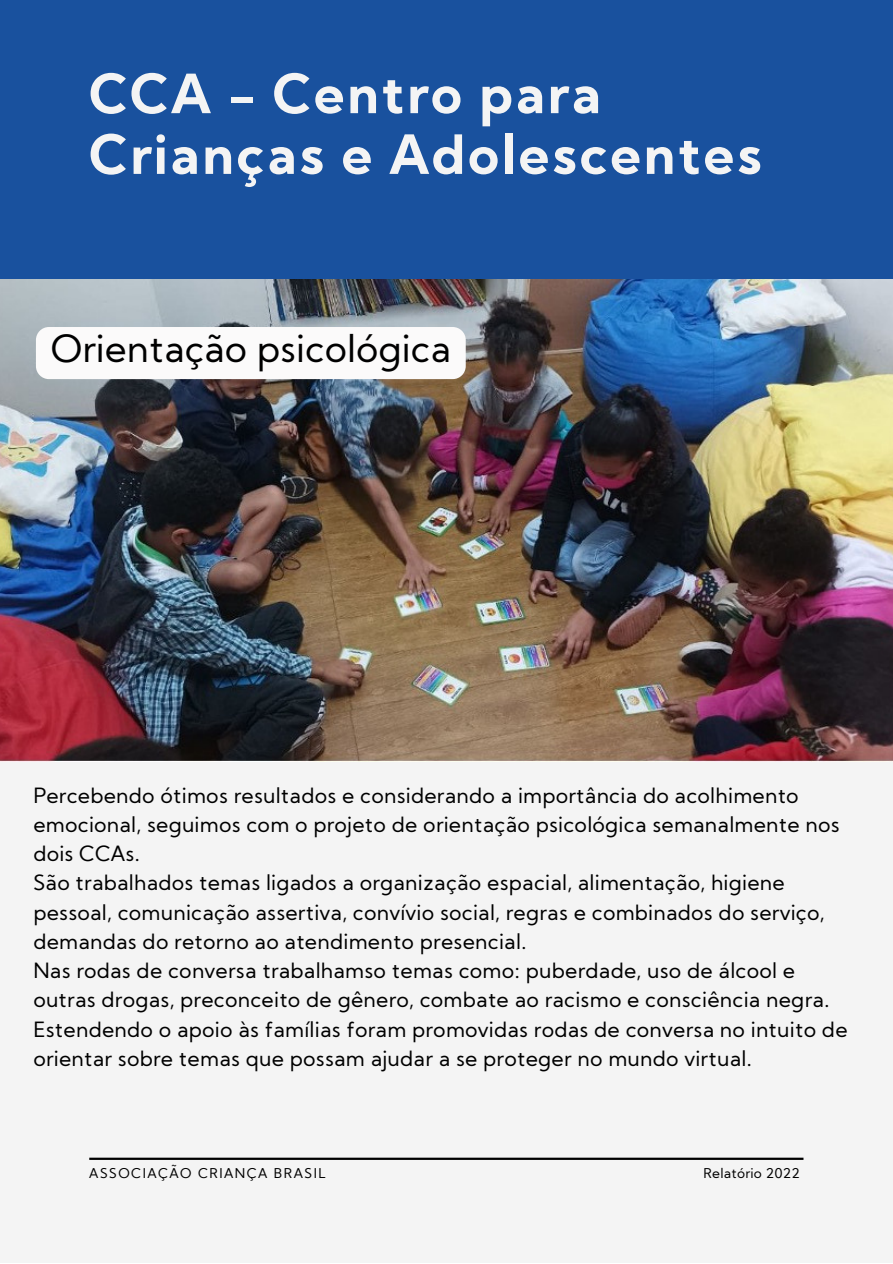
<style>
.page{position:relative;width:893px;height:1264px;background:#fff}
.page>*{position:absolute;margin:0;border:0;box-sizing:border-box;transform-origin:0 0}
.t1{font:700 54px/60.8px "Kumbh Sans";letter-spacing:.045em;color:#f4f4f4}
.t2{font:37.5px "Kumbh Sans";color:#000}
.t3{font:21px/29.2px "Kumbh Sans";letter-spacing:.01em;color:#000}
.t4{font:13.5px "Kumbh Sans";letter-spacing:.11em;color:#000}
.t5{font:13.5px "Kumbh Sans";letter-spacing:.015em;color:#000}
</style>
<div class="page">
<div style="left:0;top:0;width:892px;height:1262px;background:#f4f4f4"></div>
<img style="left:0;top:279px;width:892px;height:482px">
<hr style="left:89px;top:1157px;width:714px;height:2px;background:#000">
<div style="left:0;top:0;width:892px;height:279px;background:#19519e"></div>
<div style="left:36px;top:327px;width:429px;height:52px;background:#fbfafa;border-radius:13px"></div>
<h1 class="t1" style="left:89px;top:69px;width:674px">CCA - Centro para<br>Crianças e Adolescentes</h1>
<h2 class="t2" style="left:51px;top:333px;width:401px">Orientação psicológica</h2>
<p class="t3" style="left:33px;top:783px;width:815px">Percebendo ótimos resultados e considerando a importância do acolhimento emocional, seguimos com o projeto de orientação psicológica semanalmente nos dois CCAs.<br>São trabalhados temas ligados a organização espacial, alimentação, higiene pessoal, comunicação assertiva, convívio social, regras e combinados do serviço, demandas do retorno ao atendimento presencial.<br>Nas rodas de conversa trabalhamso temas como: puberdade, uso de álcool e outras drogas, preconceito de gênero, combate ao racismo e consciência negra.<br>Estendendo o apoio às famílias foram promovidas rodas de conversa no intuito de orientar sobre temas que possam ajudar a se proteger no mundo virtual.</p>
<p class="t4" style="left:89px;top:1168px;width:238px">ASSOCIAÇÃO CRIANÇA BRASIL</p>
<p class="t5" style="left:703px;top:1168px;width:98px">Relatório 2022</p>
</div>
